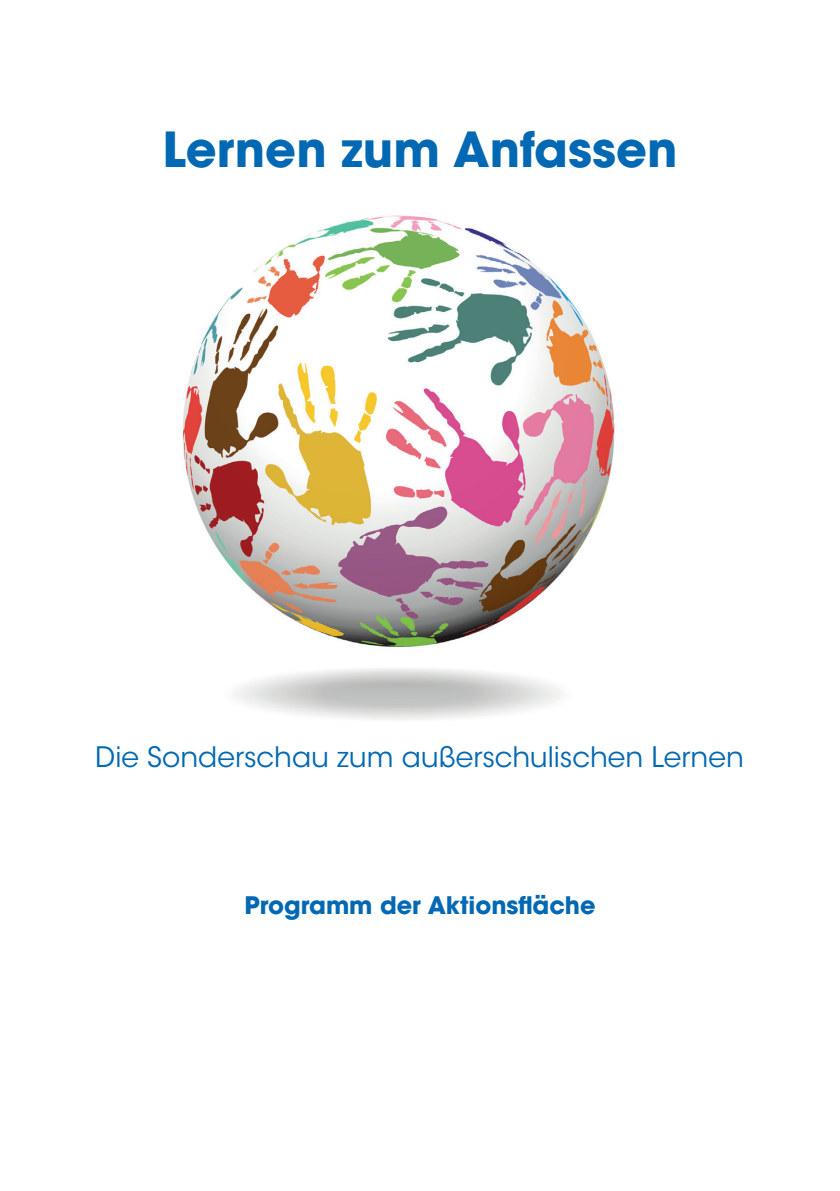
<style>
.page{position:relative;width:840px;height:1191px;background:#fff}
.page>*{position:absolute;margin:0;border:0;box-sizing:border-box;transform-origin:0 0}
.t1{font:700 48px "ITC Avant Garde Std";color:#0168b3}
.t2{font:28px "ITC Avant Garde Std";color:#0168b3}
.t3{font:700 24px "ITC Avant Garde Std";color:#0168b3}
</style>
<div class="page">
<img style="left:182px;top:215px;width:433px;height:505px">
<h1 class="t1" style="left:162px;top:119px;width:516px">Lernen zum Anfassen</h1>
<p class="t2" style="left:95px;top:739px;width:649px">Die Sonderschau zum außerschulischen Lernen</p>
<p class="t3" style="left:244px;top:889px;width:352px">Programm der Aktionsfläche</p>
</div>
